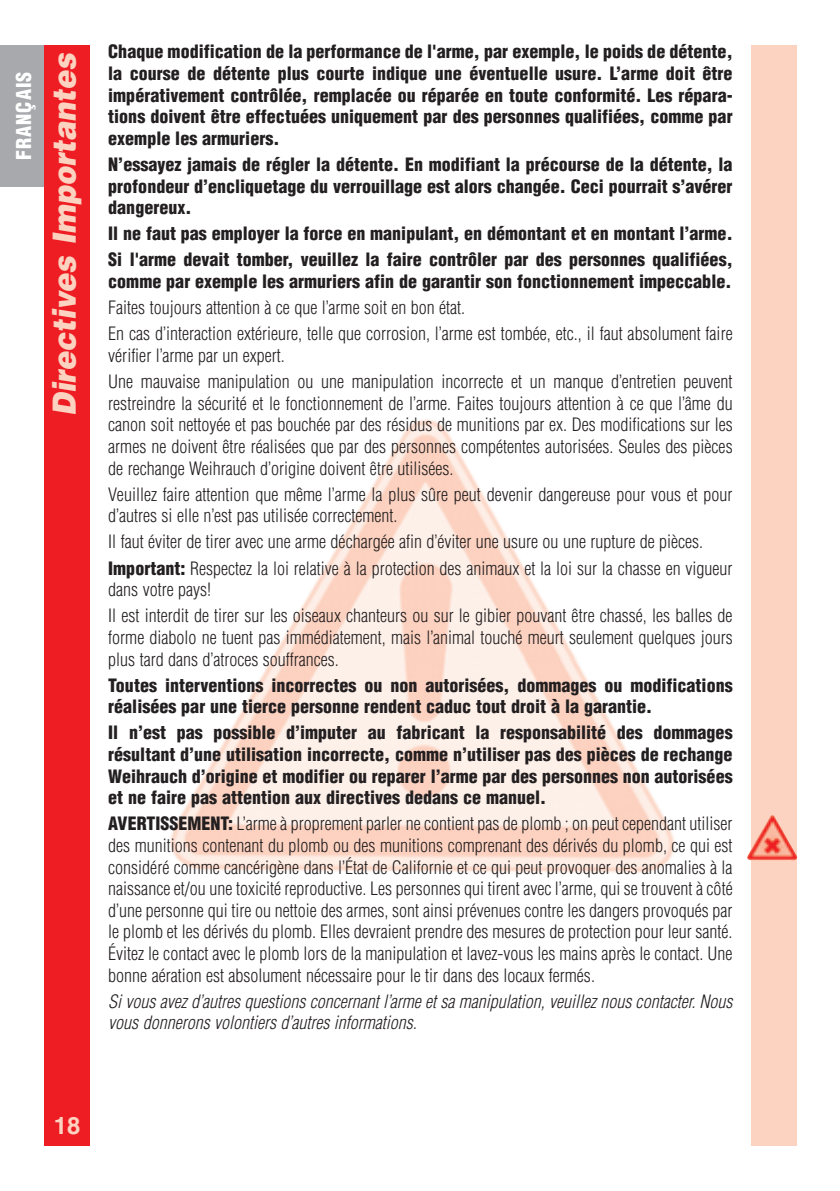
<style>
.page{position:relative;width:840px;height:1191px;background:#fff}
.page>*{position:absolute;margin:0;border:0;box-sizing:border-box;transform-origin:0 0}
.t1{font:italic 900 32px "Helvetica";color:#fcd2c0;scale:.9 1}
.t2{font:700 24px "Helvetica";color:#fcd2c0}
.t3{font:900 condensed 20px "Helvetica";letter-spacing:.05em;color:#fff}
.t4{font:300 condensed 18px/21.6px "Helvetica";color:#231f20}
.t5{font:900 condensed 18px/21.6px "Helvetica";color:#231f20;text-align:justify}
.t6{font:italic 300 condensed 18px/21.6px "Helvetica";color:#231f20}
.s1{font-weight:900}
</style>
<div class="page">
<img style="left:170px;top:419px;width:505px;height:454px">
<div style="left:0;top:45px;width:44px;height:142px;background:#a8a9ad"></div>
<div style="left:750px;top:45px;width:46px;height:1100px;background:#fcd2c0"></div>
<div style="left:44px;top:45px;width:46px;height:1100px;background:#ee1d23"></div>
<img style="left:747px;top:815px;width:49px;height:45px">
<p class="t3" style="left:16px;top:160px;width:90px;rotate:-90deg">FRANÇAIS</p>
<h1 class="t1" style="left:53px;top:415px;width:405px;rotate:-90deg">Directives Importantes</h1>
<p class="t5" style="left:108px;top:43px;width:625px">Chaque modification de la performance de l'arme, par exemple, le poids de détente, la course de détente plus courte indique une éventuelle usure. L’arme doit être impérativement contrôlée, remplacée ou réparée en toute conformité. Les répara&shy;tions doivent être effectuées uniquement par des personnes qualifiées, comme par exemple les armuriers.</p>
<p class="t5" style="left:108px;top:155px;width:625px">N’essayez jamais de régler la détente. En modifiant la précourse de la détente, la profondeur d’encliquetage du verrouillage est alors changée. Ceci pourrait s’avérer dangereux.</p>
<p class="t5" style="left:108px;top:222px;width:625px;line-height:26.2px">Il ne faut pas employer la force en manipulant, en démontant et en montant l’arme.<br>Si l'arme devait tomber, veuillez la faire contrôler par des personnes qualifiées,</p>
<p class="t5" style="left:108px;top:272px;width:624px">comme par exemple les armuriers afin de garantir son fonctionnement impeccable.</p>
<p class="t4" style="left:108px;top:296px;width:625px;line-height:26.2px">Faites toujours attention à ce que l’arme soit en bon état.<br>En cas d’interaction extérieure, telle que corrosion, l’arme est tombée, etc., il faut absolument faire</p>
<p class="t4" style="left:108px;top:344px;width:625px;line-height:26.2px">vérifier l’arme par un expert.<br>Une mauvaise manipulation ou une manipulation incorrecte et un manque d’entretien peuvent</p>
<p class="t4" style="left:108px;top:394px;width:625px;text-align:justify">restreindre la sécurité et le fonctionnement de l’arme. Faites toujours attention à ce que l’âme du canon soit nettoyée et pas bouchée par des résidus de munitions par ex. Des modifications sur les armes ne doivent être réalisées que par des personnes compétentes autorisées. Seules des pièces de rechange Weihrauch d’origine doivent être utilisées.</p>
<p class="t4" style="left:108px;top:485px;width:625px">Veuillez faire attention que même l’arme la plus sûre peut devenir dangereuse pour vous et pour d’autres si elle n’est pas utilisée correctement.</p>
<p class="t4" style="left:108px;top:530px;width:625px;line-height:26.2px">Il faut éviter de tirer avec une arme déchargée afin d’éviter une usure ou une rupture de pièces.<br><span class="s1">Important:</span> Respectez la loi relative à la protection des animaux et la loi sur la chasse en vigueur</p>
<p class="t4" style="left:108px;top:578px;width:625px;line-height:26.2px">dans votre pays!<br>Il est interdit de tirer sur les oiseaux chanteurs ou sur le gibier pouvant être chassé, les balles de</p>
<p class="t4" style="left:108px;top:628px;width:625px">forme diabolo ne tuent pas immédiatement, mais l’animal touché meurt seulement quelques jours plus tard dans d’atroces souffrances.</p>
<p class="t5" style="left:108px;top:676px;width:625px">Toutes interventions incorrectes ou non autorisées, dommages ou modifications réalisées par une tierce personne rendent caduc tout droit à la garantie.</p>
<p class="t5" style="left:108px;top:723px;width:625px">Il n’est pas possible d’imputer au fabricant la responsabilité des dommages résultant d’une utilisation incorrecte, comme n’utiliser pas des pièces de rechange Weihrauch d’origine et modifier ou reparer l’arme par des personnes non autorisées et ne faire pas attention aux directives dedans ce manuel.</p>
<p class="t4" style="left:108px;top:814px;width:625px;text-align:justify"><span class="s1">AVERTISSEMENT:</span> L’arme à proprement parler ne contient pas de plomb ; on peut cependant utiliser des munitions contenant du plomb ou des munitions comprenant des dérivés du plomb, ce qui est considéré comme cancérigène dans l’État de Californie et ce qui peut provoquer des anomalies à la naissance et/ou une toxicité reproductive. Les personnes qui tirent avec l’arme, qui se trouvent à côté d’une personne qui tire ou nettoie des armes, sont ainsi prévenues contre les dangers provoqués par le plomb et les dérivés du plomb. Elles devraient prendre des mesures de protection pour leur santé.<br>Évitez le contact avec le plomb lors de la manipulation et lavez-vous les mains après le contact. Une bonne aération est absolument nécessaire pour le tir dans des locaux fermés.</p>
<p class="t6" style="left:108px;top:992px;width:625px">Si vous avez d’autres questions concernant l’arme et sa manipulation, veuillez nous contacter. Nous vous donnerons volontiers d’autres informations.</p>
<h2 class="t2" style="left:54px;top:1117px;width:28px">18</h2>
</div>
